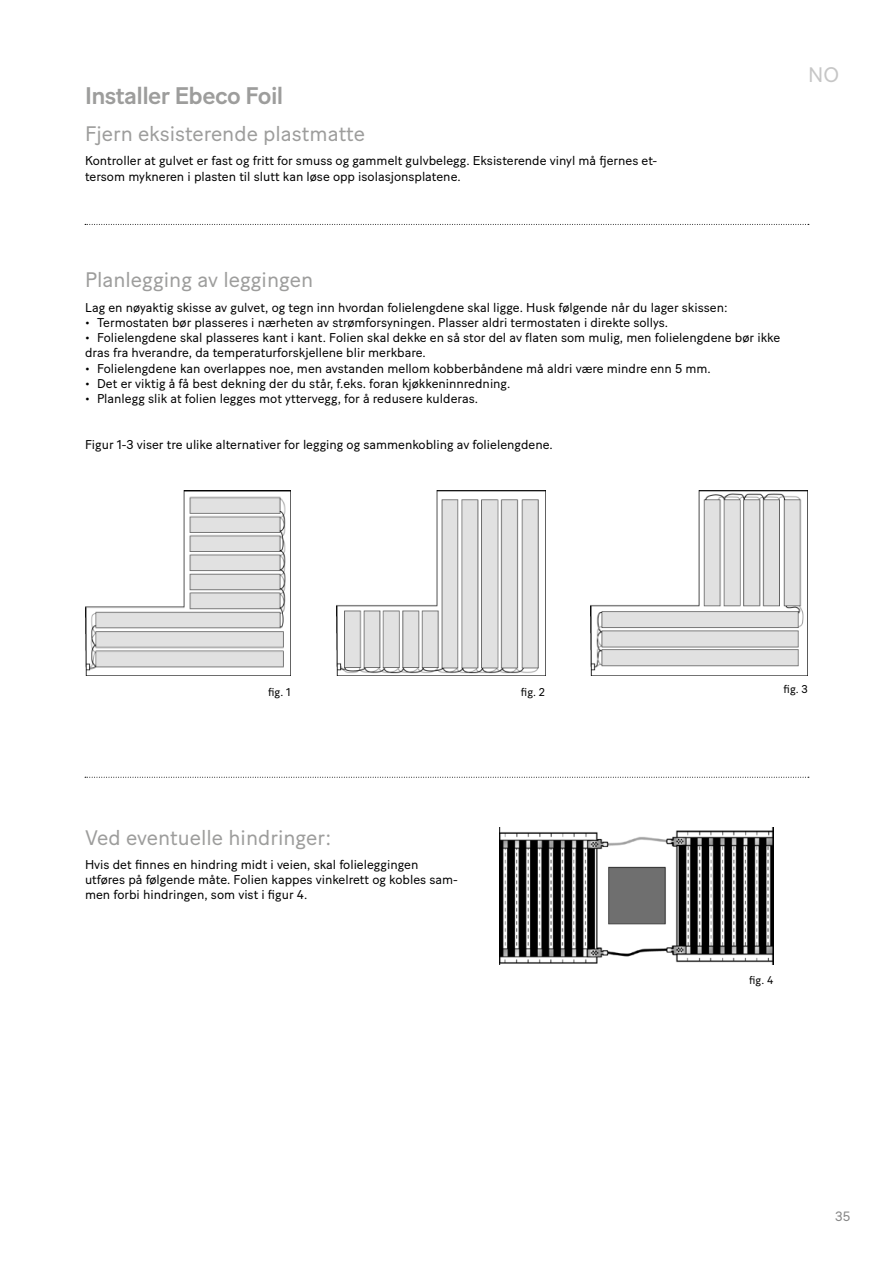
<style>
.page{position:relative;width:893px;height:1263px;background:#fff}
.page>*{position:absolute;margin:0;border:0;box-sizing:border-box;transform-origin:0 0}
.t1{font:500 24px "Baton Turbo";letter-spacing:-.025em;color:#9d9d9c}
.t2{font:21px "Baton Turbo";color:#9d9d9c}
.t3{font:21px "Baton Turbo";color:#c6c6c6}
.t4{font:13.5px "Baton Turbo";color:#878787}
.t5{font:12.75px/15.3px "Baton Turbo";color:#000}
.t6{font:11.25px "Baton Turbo";color:#000}
</style>
<div class="page">
<img style="left:336px;top:490px;width:209px;height:185px">
<img style="left:85px;top:490px;width:206px;height:185px">
<img style="left:591px;top:490px;width:217px;height:185px">
<img style="left:499px;top:828px;width:274px;height:136px">
<svg style="left:85px;top:224px;width:724px;height:1px"></svg>
<svg style="left:85px;top:777px;width:724px;height:1px"></svg>
<h1 class="t1" style="left:85px;top:78px;width:200px">Installer Ebeco Foil</h1>
<h2 class="t2" style="left:85px;top:118px;width:281px">Fjern eksisterende plastmatte</h2>
<p class="t5" style="left:85px;top:152px;width:574px">Kontroller at gulvet er fast og fritt for smuss og gammelt gulvbelegg. Eksisterende vinyl må fjernes et&shy;tersom mykneren i plasten til slutt kan løse opp isolasjonsplatene.</p>
<h2 class="t3" style="left:808px;top:58px;width:33px">NO</h2>
<h2 class="t2" style="left:85px;top:263px;width:230px">Planlegging av leggingen</h2>
<p class="t5" style="left:85px;top:298px;width:644px">Lag en nøyaktig skisse av gulvet, og tegn inn hvordan folielengdene skal ligge. Husk følgende når du lager skissen:</p>
<p class="t5" style="left:85px;top:314px;width:585px">• Termostaten bør plasseres i nærheten av strømforsyningen. Plasser aldri termostaten i direkte sollys.</p>
<p class="t5" style="left:85px;top:329px;width:697px">• Folielengdene skal plasseres kant i kant. Folien skal dekke en så stor del av flaten som mulig, men folielengdene bør ikke dras fra hverandre, da temperaturforskjellene blir merkbare.</p>
<p class="t5" style="left:85px;top:359px;width:627px">• Folielengdene kan overlappes noe, men avstanden mellom kobberbåndene må aldri være mindre enn 5 mm.</p>
<p class="t5" style="left:85px;top:375px;width:427px">• Det er viktig å få best dekning der du står, f.eks. foran kjøkkeninnredning.</p>
<p class="t5" style="left:85px;top:390px;width:395px">• Planlegg slik at folien legges mot yttervegg, for å redusere kulderas.</p>
<p class="t5" style="left:85px;top:436px;width:469px">Figur 1-3 viser tre ulike alternativer for legging og sammenkobling av folielengdene.</p>
<p class="t6" style="left:268px;top:683px;width:24px">fig. 1</p>
<p class="t6" style="left:521px;top:683px;width:26px">fig. 2</p>
<p class="t6" style="left:784px;top:681px;width:26px">fig. 3</p>
<h2 class="t2" style="left:85px;top:821px;width:248px">Ved eventuelle hindringer:</h2>
<p class="t5" style="left:85px;top:855px;width:374px">Hvis det finnes en hindring midt i veien, skal folieleggingen utføres på følgende måte. Folien kappes vinkelrett og kobles sam&shy;men forbi hindringen, som vist i figur 4.</p>
<p class="t6" style="left:749px;top:972px;width:26px">fig. 4</p>
<p class="t4" style="left:835px;top:1206px;width:17px">35</p>
</div>
